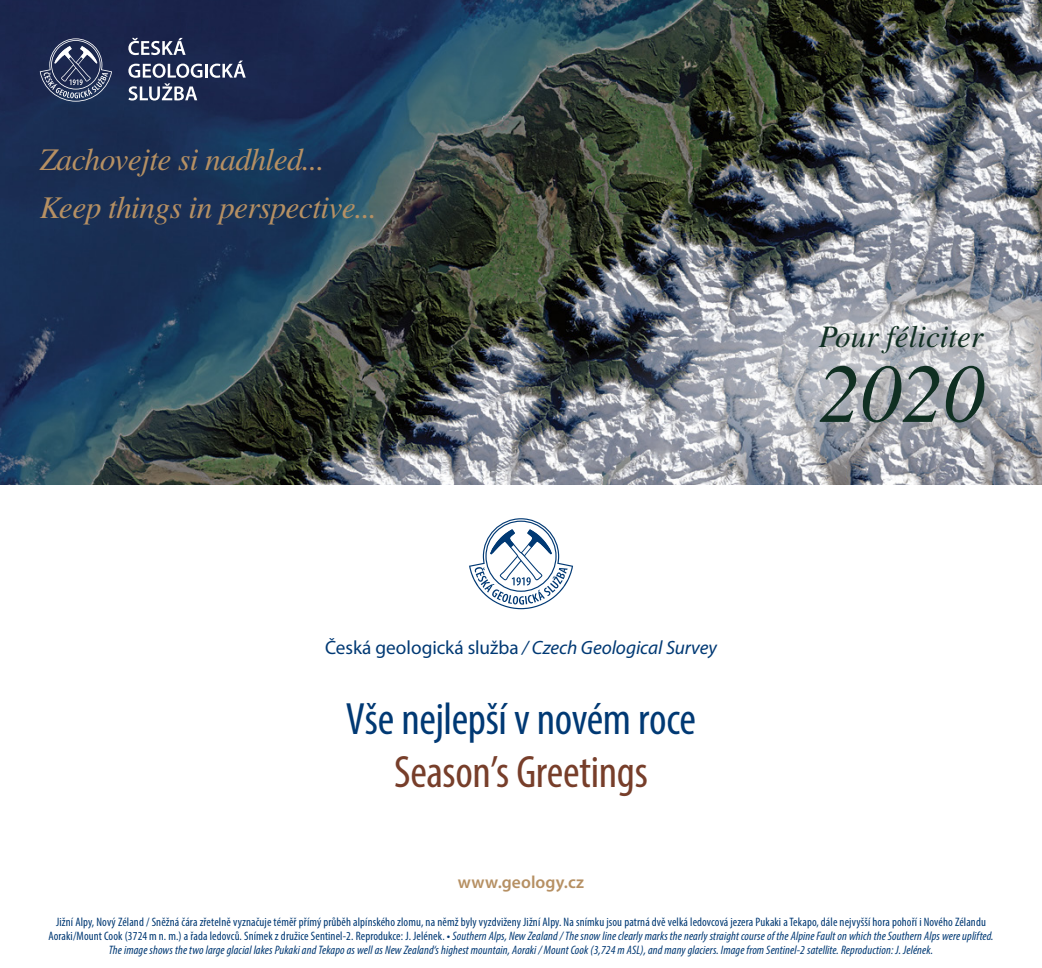
<style>
.page{position:relative;width:1042px;height:968px;background:#fff}
.page>*{position:absolute;margin:0;border:0;box-sizing:border-box;transform-origin:0 0}
.t1{font:italic 82.95px "Times CE";color:#102f22}
.t2{font:condensed 45.5px "Myriad Pro";letter-spacing:-.01em;color:#003974}
.t3{font:condensed 45.5px "Myriad Pro";letter-spacing:-.005em;color:#773e2a}
.t4{font:italic 31.5px/48.3px "Times CE";letter-spacing:-.02em;color:#b69063}
.t5{font:italic 31.15px "Times CE";color:#102f22}
.t6{font:italic 19.25px "Myriad Pro";letter-spacing:-.005em;color:#003974}
.t7{font:600 17.5px "Myriad Pro";letter-spacing:.01em;color:#b69063}
.t8{font:italic condensed 12.25px/14px "Myriad Pro";letter-spacing:.01em;color:#003974;text-align:center}
.s1{font-style:normal}
.s2{font-style:normal;font-stretch:normal}
</style>
<div class="page">
<svg style="left:469px;top:518px;width:104px;height:91px"></svg>
<img style="left:0;top:0;width:1042px;height:484px">
<img style="left:604px;top:217px;width:438px;height:267px">
<div style="left:817px;top:362px;width:184px;height:77px;background:#000;opacity:.3"></div>
<div style="left:817px;top:322px;width:184px;height:49px;background:#000;opacity:.3"></div>
<svg style="left:128px;top:38px;width:58px;height:17px"></svg>
<hr style="left:205px;top:64px;width:3px;height:14px;background:#fff">
<svg style="left:210px;top:61px;width:36px;height:17px"></svg>
<svg style="left:128px;top:64px;width:74px;height:36px"></svg>
<svg style="left:40px;top:38px;width:72px;height:64px"></svg>
<h3 class="t4" style="left:40px;top:135px;width:339px">Zachovejte si nadhled...<br>Keep things in perspective...</h3>
<h3 class="t6" style="left:325px;top:635px;width:393px"><span class="s1">Česká geologická služba</span> / Czech Geological Survey</h3>
<h2 class="t2" style="left:346px;top:691px;width:352px">Vše nejlepší v novém roce</h2>
<h2 class="t3" style="left:394px;top:744px;width:255px">Season’s Greetings</h2>
<h3 class="t7" style="left:458px;top:870px;width:128px">www.geology.cz</h3>
<h3 class="t5" style="left:819px;top:319px;width:166px">Pour féliciter</h3>
<h1 class="t1" style="left:819px;top:348px;width:167px">2020</h1>
<p class="t8" style="left:48px;top:914px;width:946px"><span class="s1">Jižní Alpy, Nový Zéland / Sněžná čára zřetelně vyznačuje téměř přímý průběh alpínského zlomu, na němž byly vyzdviženy Jižní Alpy. Na snímku jsou patrná dvě velká ledovcová jezera Pukaki a Tekapo, dále nejvyšší hora pohoří i Nového Zélandu<br>Aoraki/Mount Cook (3724m n. m.) a řada ledovců. Snímek z družice Sentinel-2. Reprodukce: J. Jelének.</span> <span class="s2">•</span> Southern Alps, New Zealand / The snow line clearly marks the nearly straight course of the Alpine Fault on which the Southern Alps were uplifted.<br>The image shows the two large glacial lakes Pukaki and Tekapo as well as New Zealand‘s highest mountain, Aoraki / Mount Cook (3,724 m ASL), and many glaciers. Image from Sentinel-2 satellite. Reproduction: J. Jelének.</p>
</div>
